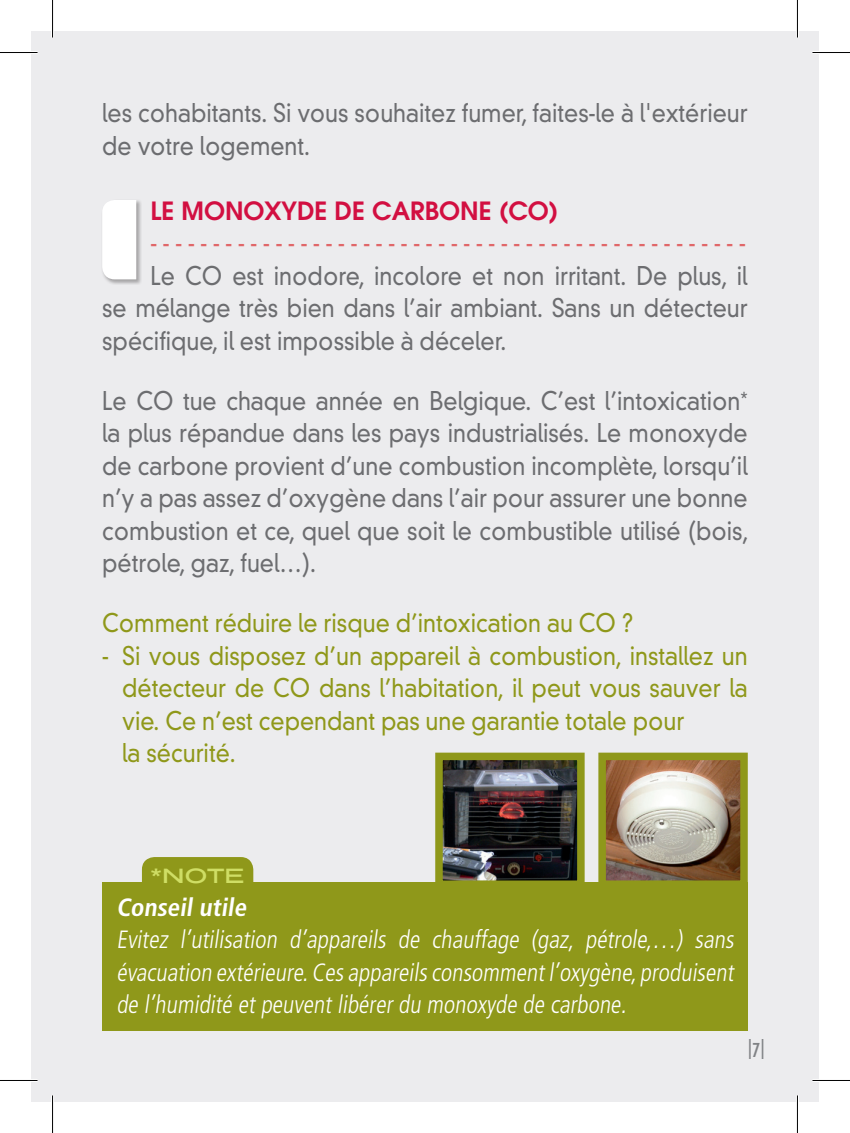
<style>
.page{position:relative;width:850px;height:1133px;background:#fff}
.page>*{position:absolute;margin:0;border:0;box-sizing:border-box;transform-origin:0 0}
.texte{font:300 25px/32.5px "DIN Neuzeit Grotesk";color:#6c6d70;text-align:justify;scale:.9 1}
.texte-2{font:300 25px/32.5px "DIN Neuzeit Grotesk";color:#8f981a;text-align:justify;scale:.9 1}
.texte-3{font:300 condensed 25px/32.5px "Frutiger";color:#fff;text-align:justify}
.texte-4{font:300 25px "DIN Neuzeit Grotesk";color:#e06769;scale:.9 1}
.intertitre{font:600 25px "Avant Garde";color:#d20f41}
.texte-5{font:700 condensed 25px "Frutiger";color:#fff}
.texte-6{font:20px "Presicav Rg";color:#cfde65;scale:1.1 1}
.intertitre-2{font:700 condensed 20px "DIN Neuzeit Grotesk";color:#808285}
.s1{font-size:20px}
</style>
<div class="page">
<div style="left:31px;top:31px;width:787px;height:1070px;background:#ececee"></div>
<img style="left:444px;top:761px;width:131px;height:118px">
<div style="left:435px;top:752px;width:149px;height:136px;border:8px solid #8f981a"></div>
<img style="left:607px;top:761px;width:131px;height:118px">
<div style="left:598px;top:752px;width:149px;height:136px;border:8px solid #8f981a"></div>
<div style="left:102px;top:882px;width:645px;height:148px;background:#8f981a"></div>
<div style="left:142px;top:857px;width:111px;height:25px;background:#8f981a"></div>
<div style="left:101px;top:199px;width:41px;height:86px;background:#231f20;opacity:.35"></div>
<div style="left:102px;top:200px;width:34px;height:79px;background:#fff"></div>
<hr style="left:0;top:51px;width:38px;height:3px;background:#fff">
<hr style="left:812px;top:51px;width:37px;height:3px;background:#fff">
<hr style="left:0;top:1078px;width:38px;height:4px;background:#fff">
<hr style="left:812px;top:1078px;width:37px;height:4px;background:#fff">
<hr style="left:51px;top:0;width:3px;height:38px;background:#fff">
<hr style="left:51px;top:1095px;width:3px;height:38px;background:#fff">
<hr style="left:795px;top:0;width:3px;height:38px;background:#fff">
<hr style="left:795px;top:1095px;width:3px;height:38px;background:#fff">
<hr style="left:0;top:52px;width:38px;height:1px;background:#000">
<hr style="left:812px;top:52px;width:37px;height:1px;background:#000">
<hr style="left:0;top:1080px;width:38px;height:1px;background:#000">
<hr style="left:812px;top:1080px;width:37px;height:1px;background:#000">
<hr style="left:52px;top:0;width:1px;height:38px;background:#000">
<hr style="left:52px;top:1095px;width:1px;height:38px;background:#000">
<hr style="left:796px;top:0;width:1px;height:38px;background:#000">
<hr style="left:796px;top:1095px;width:1px;height:38px;background:#000">
<p class="texte" style="left:102px;top:97px;width:718px">les cohabitants. Si vous souhaitez fumer, faites-le à l'extérieur de votre logement.</p>
<p class="intertitre" style="left:150px;top:194px;width:409px">LE MONOXYDE DE CARBONE (CO)</p>
<p class="texte-4" style="left:150px;top:228px;width:662px">- - - - - - - - - - - - - - - - - - - - - - - - - - - - - - - - - - - - - - - - - - - - - - - -</p>
<p class="texte" style="left:102px;top:259px;width:718px;text-indent:48px">Le CO est inodore, incolore et non irritant. De plus, il se mélange très bien dans l’air ambiant. Sans un détecteur spécifique, il est impossible à déceler.</p>
<p class="texte" style="left:102px;top:384px;width:719px">Le CO tue chaque année en Belgique. C’est l’intoxication<span class="s1">* </span>la plus répandue dans les pays industrialisés. Le monoxyde de carbone provient d’une combustion incomplète, lorsqu’il n’y a pas assez d’oxygène dans l’air pour assurer une bonne combustion et ce, quel que soit le combustible utilisé (bois, pétrole, gaz, fuel…).</p>
<p class="texte-2" style="left:102px;top:607px;width:591px">Comment réduire le risque d’intoxication au CO ?</p>
<p class="texte-2" style="left:122px;top:639px;width:696px;text-indent:-20px">- Si vous disposez d’un appareil à combustion, installez un détecteur de CO dans l’habitation, il peut vous sauver la vie. Ce n’est cependant pas une garantie totale pour</p>
<p class="texte-2" style="left:122px;top:737px;width:127px">la sécurité.</p>
<p class="texte-6" style="left:150px;top:862px;width:86px">*NOTE</p>
<p class="texte-5" style="left:116px;top:892px;width:135px">Conseil utile</p>
<p class="texte-3" style="left:116px;top:923px;width:622px">Evitez l’utilisation d’appareils de chauffage (gaz, pétrole,…) sans évacuation extérieure.Ces appareils consommentl’oxygène,produisent de l’humidité et peuvent libérer du monoxyde de carbone.</p>
<p class="intertitre-2" style="left:747px;top:1035px;width:19px">|7|</p>
</div>
